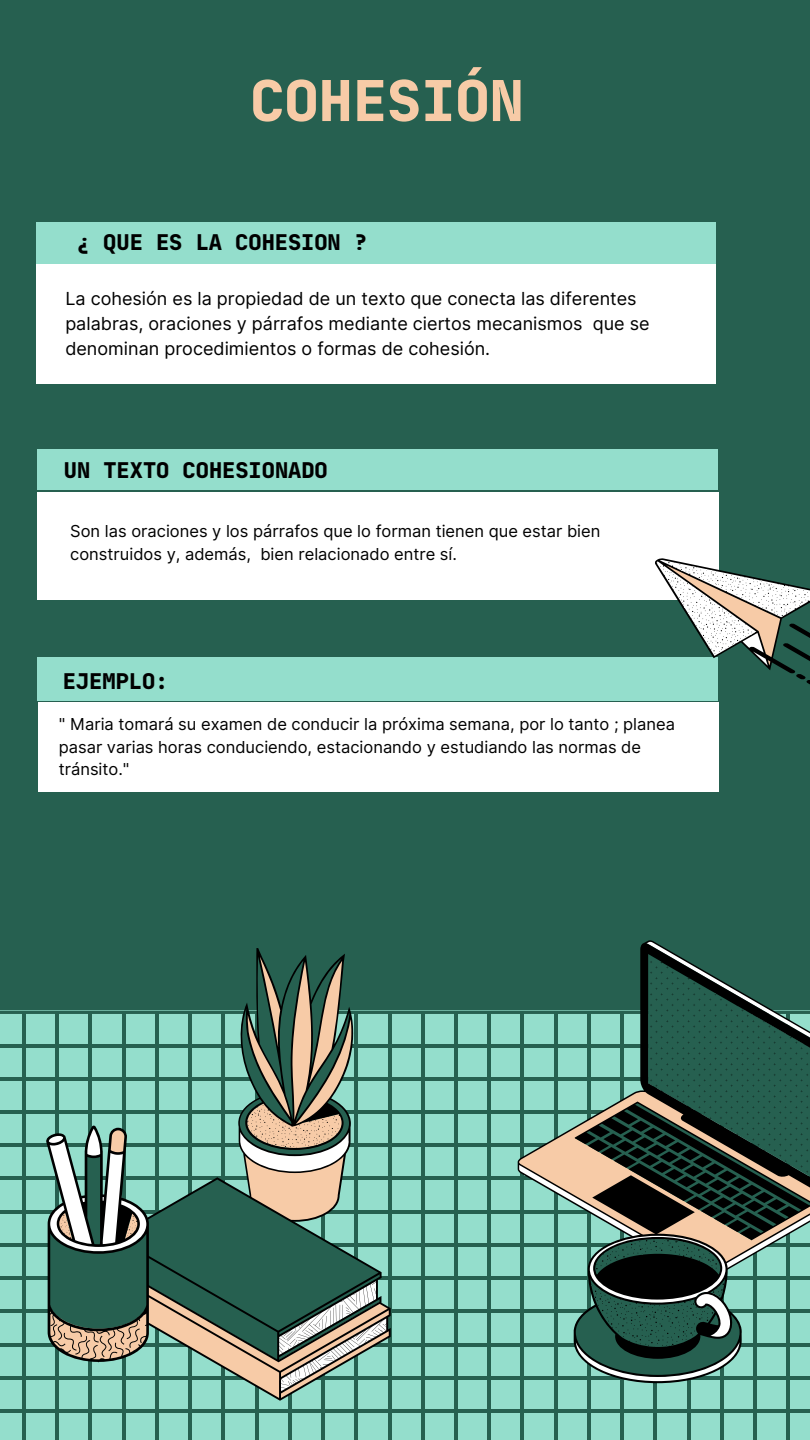
<style>
.page{position:relative;width:810px;height:1440px;background:#266050}
.page>*{position:absolute;margin:0;border:0;box-sizing:border-box;transform-origin:0 0}
.t1{font:800 expanded 57px "Jet Brains Mono";color:#f7cba7}
.t2{font:800 expanded 22px "Jet Brains Mono";color:#000}
.t3{font:18px/24.8px "Inter";color:#000}
.t4{font:16.5px/22.5px "Inter";color:#000}
</style>
<div class="page">
<div style="left:36px;top:263px;width:680px;height:121px;background:#fff"></div>
<div style="left:36px;top:222px;width:680px;height:41px;background:#94decc"></div>
<svg style="left:0;top:1014px;width:810px;height:426px;fill:#94decc"></svg>
<div style="left:37px;top:657px;width:681px;height:44px;background:#94decc"></div>
<div style="left:38px;top:703px;width:681px;height:89px;background:#fff"></div>
<svg style="left:44px;top:948px;width:346px;height:452px"></svg>
<svg style="left:518px;top:940px;width:292px;height:338px"></svg>
<svg style="left:574px;top:1233px;width:168px;height:150px"></svg>
<div style="left:37px;top:492px;width:682px;height:108px;background:#fff"></div>
<div style="left:37px;top:449px;width:681px;height:41px;background:#94decc"></div>
<svg style="left:655px;top:558px;width:155px;height:127px"></svg>
<p class="t1" style="left:250px;top:65px;width:275px">COHESIÓN</p>
<p class="t2" style="left:77px;top:228px;width:292px">¿ QUE ES LA COHESION ?</p>
<h2 class="t3" style="left:65px;top:286px;width:586px">La cohesión es la propiedad de un texto que conecta las diferentes palabras, oraciones y párrafos mediante ciertos mecanismos que se denominan procedimientos o formas de cohesión.</h2>
<h2 class="t2" style="left:64px;top:457px;width:265px">UN TEXTO COHESIONADO</h2>
<p class="t4" style="left:70px;top:520px;width:532px">Son las oraciones y los párrafos que lo forman tienen que estar bien construidos y, además, bien relacionado entre sí.</p>
<h2 class="t2" style="left:63px;top:667px;width:107px">EJEMPLO:</h2>
<h1 class="t4" style="left:59px;top:713px;width:618px">" Maria tomará su examen de conducir la próxima semana, por lo tanto ; planea pasar varias horas conduciendo, estacionando y estudiando las normas de tránsito."</h1>
</div>
